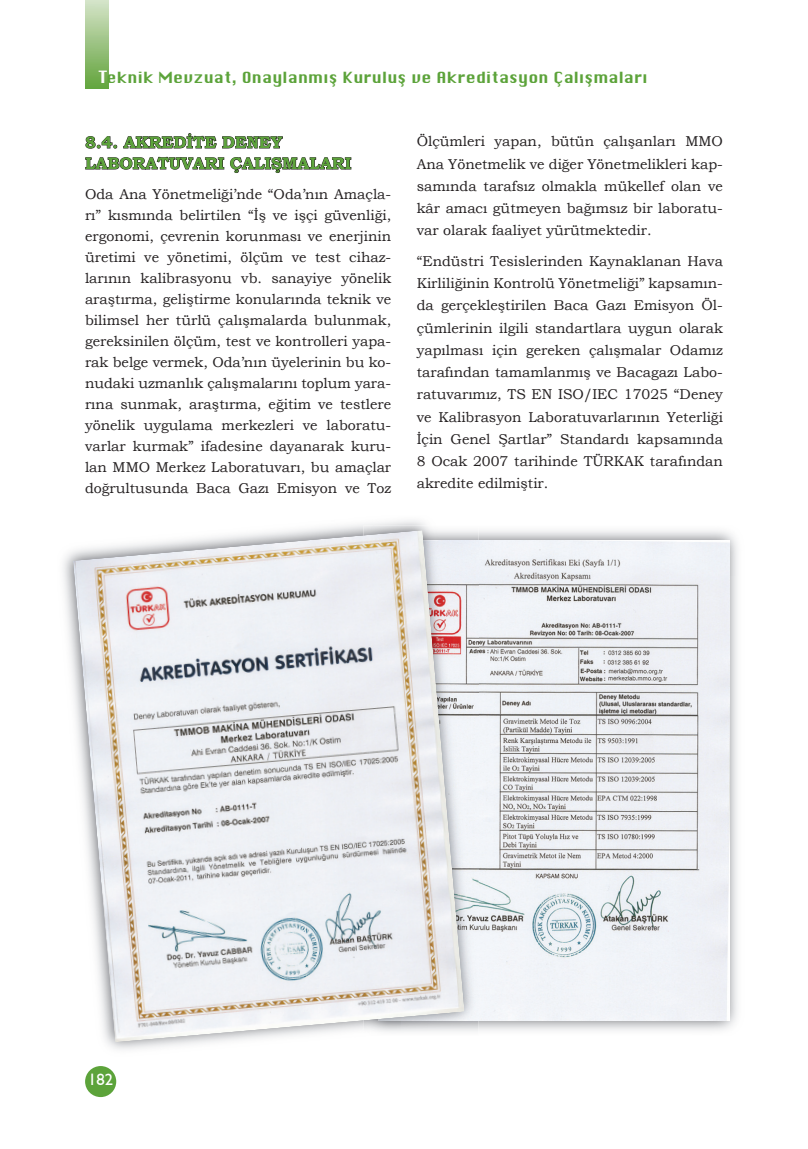
<style>
.page{position:relative;width:808px;height:1149px;background:#fff}
.page>*{position:absolute;margin:0;border:0;box-sizing:border-box;transform-origin:0 0}
.t1{font:700 16.5px/21px "Bookman Old Style";color:#5ca33a}
.t2{font:16.5px "Humanist 521 BT";color:#fff}
.t3{font:15px "TR Clapton";letter-spacing:.015em;color:#5ca33a}
.t4{font:14.25px/21px "Bookman Old Style";color:#231f20;text-align:justify}
.s1{font-size:16.5px;color:#fff}
</style>
<div class="page">
<div style="left:85px;top:1065px;width:31px;height:31px;background:#5ca33a;border-radius:50%"></div>
<div style="left:85px;top:0;width:23px;height:88px;background:linear-gradient(to bottom,#d5e3c9,#64a53e)"></div>
<svg style="left:85px;top:133px;width:267px;height:40px"></svg>
<img style="left:478px;top:530px;width:260px;height:46px">
<img style="left:691px;top:576px;width:47px;height:455px">
<img style="left:465px;top:540px;width:264px;height:479px">
<img style="left:63px;top:523px;width:310px;height:527px">
<img style="left:373px;top:520px;width:105px;height:44px">
<img style="left:465px;top:1006px;width:13px;height:29px">
<img style="left:73px;top:530px;width:392px;height:511px">
<p class="t3" style="left:99px;top:68px;width:550px"><span class="s1">T</span>eknik Mevzuat, Onaylanmış Kuruluş ve Akreditasyon Çalışmaları</p>
<p class="t1" style="left:85px;top:132px;width:268px">8.4. AKREDİTE DENEY<br>LABORATUVARI ÇALIŞMALARI</p>
<p class="t4" style="left:85px;top:183px;width:308px">Oda Ana Yönetmeliği’nde “Oda’nın Amaçla&shy;rı” kısmında belirtilen “İş ve işçi güvenliği, ergonomi, çevrenin korunması ve enerjinin üretimi ve yönetimi, ölçüm ve test cihaz&shy;larının kalibrasyonu vb. sanayiye yönelik araştırma, geliştirme konularında teknik ve bilimsel her türlü çalışmalarda bulunmak, gereksinilen ölçüm, test ve kontrolleri yapa&shy;rak belge vermek, Oda’nın üyelerinin bu ko&shy;nudaki uzmanlık çalışmalarını toplum yara&shy;rına sunmak, araştırma, eğitim ve testlere yönelik uygulama merkezleri ve laboratu&shy;varlar kurmak” ifadesine dayanarak kuru&shy;lan MMO Merkez Laboratuvarı, bu amaçlar doğrultusunda Baca Gazı Emisyon ve Toz</p>
<p class="t4" style="left:417px;top:130px;width:308px;line-height:22.2px">Ölçümleri yapan, bütün çalışanları MMO Ana Yönetmelik ve diğer Yönetmelikleri kap&shy;samında tarafsız olmakla mükellef olan ve kâr amacı gütmeyen bağımsız bir laboratu&shy;var olarak faaliyet yürütmektedir.</p>
<p class="t4" style="left:417px;top:250px;width:308px;line-height:22.2px">“Endüstri Tesislerinden Kaynaklanan Hava Kirliliğinin Kontrolü Yönetmeliği” kapsamın&shy;da gerçekleştirilen Baca Gazı Emisyon Öl&shy;çümlerinin ilgili standartlara uygun olarak yapılması için gereken çalışmalar Odamız tarafından tamamlanmış ve Bacagazı Labo&shy;ratuvarımız, TS EN ISO/IEC 17025 “Deney ve Kalibrasyon Laboratuvarlarının Yeterliği İçin Genel Şartlar” Standardı kapsamında 8 Ocak 2007 tarihinde TÜRKAK tarafından akredite edilmiştir.</p>
<p class="t2" style="left:88px;top:1068px;width:26px">182</p>
</div>
